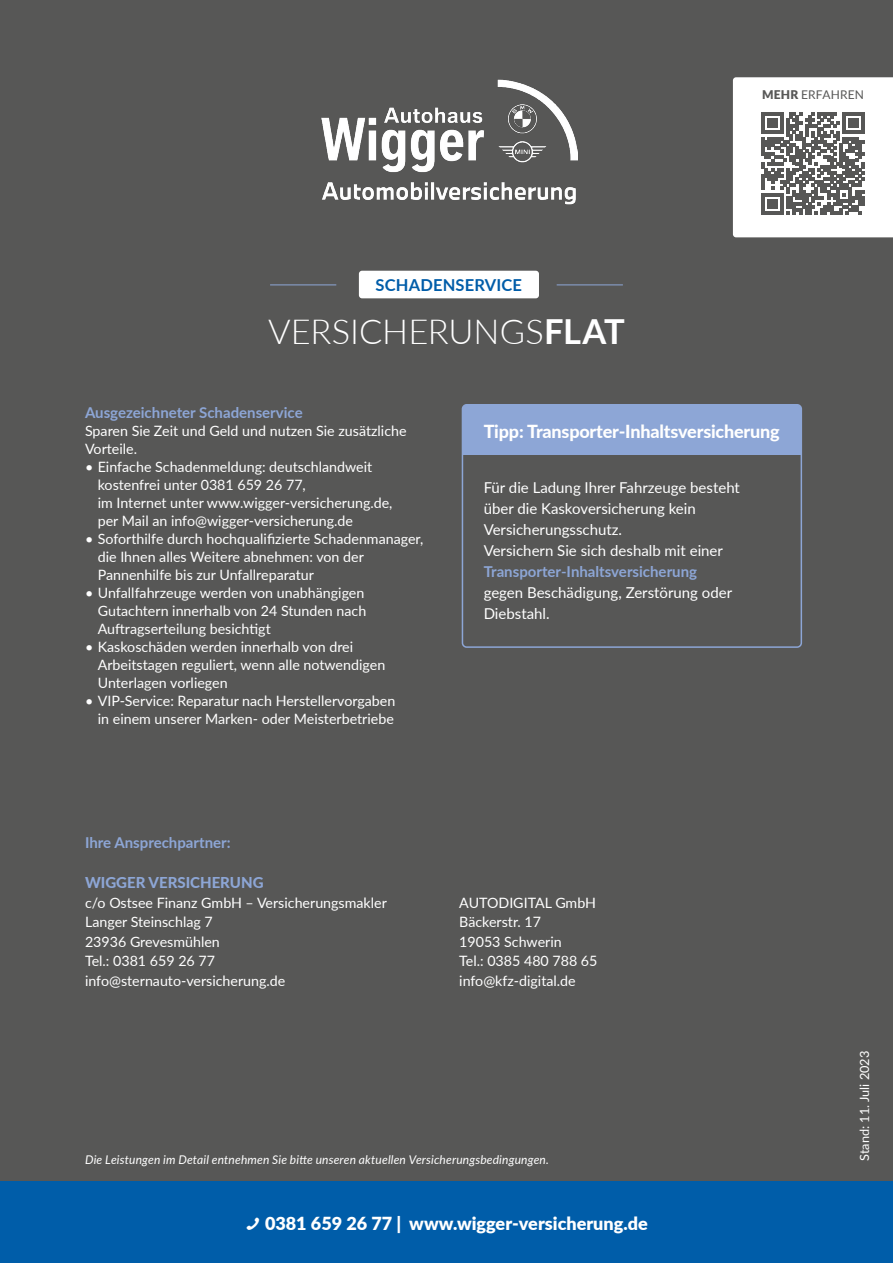
<style>
.page{position:relative;width:893px;height:1263px;background:#fff}
.page>*{position:absolute;margin:0;border:0;box-sizing:border-box;transform-origin:0 0}
.t1{font:300 34.5px "Lato";color:#fff}
.t2{font:900 18px "Lato";color:#fff}
.t3{font:800 18px "Lato";letter-spacing:-.01em;color:#fff}
.t4{font:700 16.5px "Lato";letter-spacing:.01em;color:#005da9}
.t5{font:15px/21px "Lato";color:#fff}
.Überschrift{font:700 15px "Lato";color:#8da6d6}
.t6{font:800 15px "Lato";color:#8da6d6}
.Fließtext{font:14.25px/18px "Lato";color:#fff}
.t7{font:12.75px "Lato";color:#fff}
.Text{font:italic 12px "Lato";letter-spacing:.015em;color:#fff}
.t8{font:12px "Lato";letter-spacing:.015em;color:#575756}
.s1{font-weight:700}
.s2{font-weight:900}
.s3{font-weight:700;color:#8da6d6}
.s4{font-family:"Entypo";font-weight:400;font-size:33px}
</style>
<div class="page">
<div style="left:0;top:0;width:893px;height:1181px;background:#575756"></div>
<div style="left:0;top:1181px;width:893px;height:82px;background:#005da9"></div>
<div style="left:462px;top:405px;width:339px;height:51px;background:#8da6d6"></div>
<div style="left:462px;top:404px;width:340px;height:244px;border:2px solid #8da6d6;border-radius:4px"></div>
<hr style="left:557px;top:284px;width:66px;height:1px;background:#8da6d6">
<hr style="left:270px;top:284px;width:66px;height:1px;background:#8da6d6">
<div style="left:359px;top:271px;width:180px;height:27px;background:#fff;border-radius:3px"></div>
<svg style="left:733px;top:77px;width:160px;height:160px"></svg>
<img style="left:321px;top:79px;width:257px;height:126px">
<p class="t4" style="left:376px;top:273px;width:148px">SCHADENSERVICE</p>
<p class="t1" style="left:268px;top:308px;width:358px">VERSICHERUNGS<span class="s1">FLAT</span></p>
<p class="t8" style="left:762px;top:86px;width:103px"><span class="s2">MEHR</span> ERFAHREN</p>
<p class="Überschrift" style="left:85px;top:401px;width:219px">Ausgezeichneter Schadenservice</p>
<p class="Fließtext" style="left:85px;top:421px;width:323px">Sparen Sie Zeit und Geld und nutzen Sie zusätzliche<br>Vorteile.</p>
<p class="Fließtext" style="left:98px;top:457px;width:296px;text-indent:-13px">• Einfache Schadenmeldung: deutschlandweit kostenfrei unter 0381 659 26 77,<br>im Internet unter www.wigger-versicherung.de, per Mail an info@wigger-versicherung.de</p>
<p class="Fließtext" style="left:98px;top:529px;width:327px;text-indent:-13px">• Soforthilfe durch hochqualifizierte Schadenmanager, die Ihnen alles Weitere abnehmen: von der<br>Pannenhilfe bis zur Unfallreparatur</p>
<p class="Fließtext" style="left:98px;top:583px;width:270px;text-indent:-13px">• Unfallfahrzeuge werden von unabhängigen<br>Gutachtern innerhalb von 24 Stunden nach<br>Auftragserteilung besichtigt</p>
<p class="Fließtext" style="left:98px;top:637px;width:289px;text-indent:-13px">• Kaskoschäden werden innerhalb von drei<br>Arbeitstagen reguliert, wenn alle notwendigen<br>Unterlagen vorliegen</p>
<p class="Fließtext" style="left:85px;top:691px;width:312px;text-align:right">• VIP-Service: Reparatur nach Herstellervorgaben in einem unserer Marken- oder Meisterbetriebe</p>
<p class="t3" style="left:484px;top:418px;width:298px">Tipp: Transporter-Inhaltsversicherung</p>
<p class="t5" style="left:484px;top:476px;width:258px">Für die Ladung Ihrer Fahrzeuge besteht über die Kaskoversicherung kein<br>Versicherungsschutz.<br>Versichern Sie sich deshalb mit einer<br><span class="s3">Transporter-Inhaltsversicherung </span>gegen Beschädigung, Zerstörung oder<br>Diebstahl.</p>
<p class="Überschrift" style="left:85px;top:831px;width:147px">Ihre Ansprechpartner:</p>
<p class="t6" style="left:85px;top:872px;width:180px">WIGGER VERSICHERUNG</p>
<p class="Fließtext" style="left:85px;top:893px;width:303px">c/o Ostsee Finanz GmbH – Versicherungsmakler</p>
<p class="Fließtext" style="left:85px;top:912px;width:129px">Langer Steinschlag 7</p>
<p class="Fließtext" style="left:85px;top:932px;width:136px">23936 Grevesmühlen</p>
<p class="Fließtext" style="left:85px;top:951px;width:131px">Tel.: 0381 659 26 77</p>
<p class="Fließtext" style="left:85px;top:971px;width:202px">info@sternauto-versicherung.de</p>
<p class="Fließtext" style="left:459px;top:893px;width:138px">AUTODIGITAL GmbH</p>
<p class="Fließtext" style="left:459px;top:912px;width:83px">Bäckerstr. 17</p>
<p class="Fließtext" style="left:459px;top:932px;width:104px">19053 Schwerin</p>
<p class="Fließtext" style="left:459px;top:951px;width:140px">Tel.: 0385 480 788 65</p>
<p class="Fließtext" style="left:459px;top:971px;width:118px">info@kfz-digital.de</p>
<p class="Text" style="left:85px;top:1151px;width:465px">Die Leistungen im Detail entnehmen Sie bitte unseren aktuellen Versicherungsbedingungen.</p>
<p class="t2" style="left:245px;top:1210px;width:404px"><span class="s4">!</span> 0381 659 26 77 | www.wigger-versicherung.de</p>
<p class="t7" style="left:855px;top:1161px;width:112px;rotate:-90deg">Stand: 11. Juli 2023</p>
</div>
